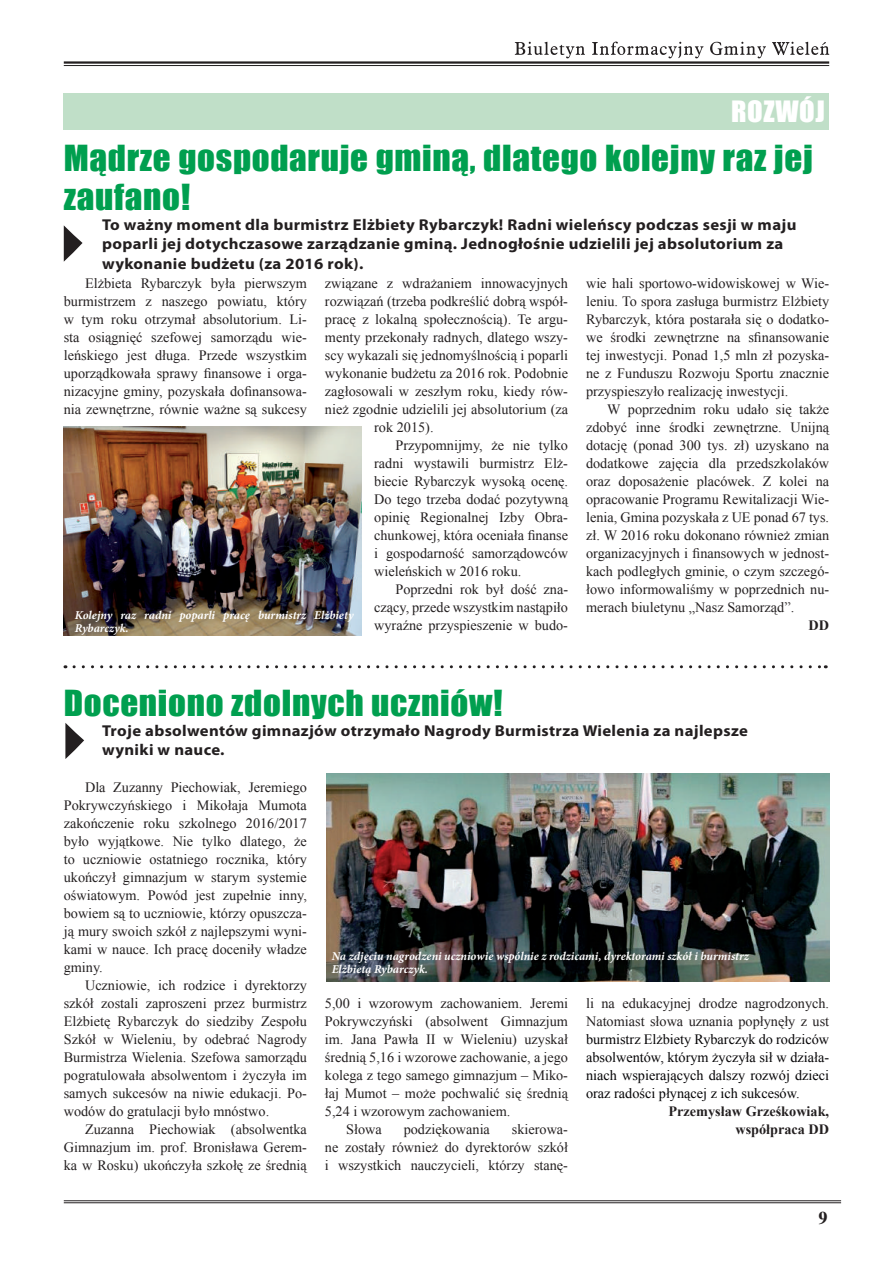
<style>
.page{position:relative;width:893px;height:1263px;background:#fff}
.page>*{position:absolute;margin:0;border:0;box-sizing:border-box;transform-origin:0 0}
.t1{font:33px/39.6px "Impact";letter-spacing:.02em;color:#009f4f;scale:1.06 1}
.t2{font:27px "Impact";letter-spacing:.02em;color:#fff;scale:1.06 1}
.t3{font:700 18px "Dutch 801 BT";color:#231f20}
.t4{font:700 15.75px/19.5px "Myriad Pro";letter-spacing:.02em;color:#231f20;scale:1.06 1}
.t5{font:14.25px/18px "Times New Roman";color:#231f20;text-align:justify}
.t6{font:14.25px/18px "Times New Roman";color:#050406;text-align:justify}
.t7{font:700 14.25px/18px "Times New Roman";color:#231f20;text-align:right}
.t8{font:italic 700 12px/13.2px "Minion Pro";letter-spacing:-.005em;color:#fff}
</style>
<div class="page">
<hr style="left:64px;top:1200px;width:777px;height:1px;background:#231f20">
<hr style="left:64px;top:1202px;width:777px;height:1px;background:#231f20">
<hr style="left:64px;top:61px;width:765px;height:3px;background:#231f20">
<hr style="left:64px;top:65px;width:765px;height:1px;background:#231f20">
<svg style="left:515px;top:42px;width:314px;height:16px"></svg>
<div style="left:63px;top:94px;width:766px;height:36px;background:#c0dfc8"></div>
<img style="left:63px;top:427px;width:298px;height:208px">
<img style="left:326px;top:773px;width:503px;height:208px">
<svg style="left:74px;top:665px;width:752px;height:3px"></svg>
<svg style="left:64px;top:225px;width:19px;height:37px"></svg>
<svg style="left:65px;top:723px;width:19px;height:36px"></svg>
<h2 class="t2" style="left:731px;top:91px;width:90px">ROZWÓJ</h2>
<h1 class="t1" style="left:64px;top:137px;width:708px">Mądrze gospodaruje gminą, dlatego kolejny raz jej zaufano!</h1>
<p class="t4" style="left:102px;top:214px;width:656px">To ważny moment dla burmistrz Elżbiety Rybarczyk! Radni wieleńscy podczas sesji w maju poparli jej dotychczasowe zarządzanie gminą. Jednogłośnie udzielili jej absolutorium za wykonanie budżetu (za 2016 rok).</p>
<p class="t5" style="left:64px;top:274px;width:245px;text-indent:21px">Elżbieta Rybarczyk była pierwszym burmistrzem z naszego powiatu, który w tym roku otrzymał absolutorium. Li&shy;sta osiągnięć szefowej samorządu wie&shy;leńskiego jest długa. Przede wszystkim uporządkowała sprawy finansowe i orga&shy;nizacyjne gminy, pozyskała dofinansowa&shy;nia zewnętrzne, równie ważne są sukcesy</p>
<p class="t5" style="left:325px;top:274px;width:245px">związane z wdrażaniem innowacyjnych</p>
<p class="t5" style="left:325px;top:292px;width:245px">rozwiązań (trzeba podkreślić dobrą współ-</p>
<p class="t5" style="left:325px;top:310px;width:245px">pracę z lokalną społecznością). Te argu-</p>
<p class="t5" style="left:325px;top:328px;width:245px">menty przekonały radnych, dlatego wszy-</p>
<p class="t5" style="left:325px;top:346px;width:245px">scy wykazali się jednomyślnością i poparli</p>
<p class="t5" style="left:325px;top:364px;width:245px">wykonanie budżetu za 2016 rok. Podobnie</p>
<p class="t5" style="left:325px;top:382px;width:245px">zagłosowali w zeszłym roku, kiedy rów-</p>
<p class="t5" style="left:325px;top:400px;width:245px">nież zgodnie udzielili jej absolutorium (za</p>
<p class="t5" style="left:374px;top:418px;width:61px">rok 2015).</p>
<p class="t5" style="left:395px;top:436px;width:174px">Przypomnijmy, że nie tylko</p>
<p class="t5" style="left:374px;top:454px;width:195px">radni wystawili burmistrz Elż-</p>
<p class="t5" style="left:374px;top:472px;width:195px">biecie Rybarczyk wysoką ocenę.</p>
<p class="t5" style="left:374px;top:490px;width:195px">Do tego trzeba dodać pozytywną</p>
<p class="t5" style="left:374px;top:508px;width:195px">opinię Regionalnej Izby Obra-</p>
<p class="t5" style="left:374px;top:526px;width:195px">chunkowej, która oceniała finanse</p>
<p class="t5" style="left:374px;top:544px;width:195px">i gospodarność samorządowców</p>
<p class="t5" style="left:374px;top:562px;width:149px">wieleńskich w 2016 roku.</p>
<p class="t5" style="left:395px;top:580px;width:174px">Poprzedni rok był dość zna-</p>
<p class="t5" style="left:374px;top:598px;width:195px">czący, przede wszystkim nastąpiło</p>
<p class="t5" style="left:374px;top:616px;width:195px">wyraźne przyspieszenie w budo-</p>
<p class="t8" style="left:75px;top:608px;width:280px">Kolejny raz radni poparli pracę burmistrz Elżbiety<br>Rybarczyk.</p>
<p class="t5" style="left:586px;top:274px;width:245px">wie hali sportowo-widowiskowej w Wie&shy;leniu. To spora zasługa burmistrz Elżbiety Rybarczyk, która postarała się o dodatko&shy;we środki zewnętrzne na sfinansowanie tej inwestycji. Ponad 1,5 mln zł pozyska&shy;ne z Funduszu Rozwoju Sportu znacznie przyspieszyło realizację inwestycji.</p>
<p class="t5" style="left:586px;top:400px;width:245px;text-indent:21px">W poprzednim roku udało się także zdobyć inne środki zewnętrzne. Unijną dotację (ponad 300 tys. zł) uzyskano na dodatkowe zajęcia dla przedszkolaków oraz doposażenie placówek. Z kolei na opracowanie Programu Rewitalizacji Wie&shy;lenia, Gmina pozyskała z UE ponad 67 tys. zł. W 2016 roku dokonano również zmian organizacyjnych i finansowych w jednost&shy;kach podległych gminie, o czym szczegó&shy;łowo informowaliśmy w poprzednich nu&shy;merach biuletynu „Nasz Samorząd”.</p>
<p class="t7" style="left:809px;top:616px;width:22px">DD</p>
<h1 class="t1" style="left:64px;top:682px;width:415px">Doceniono zdolnych uczniów!</h1>
<p class="t4" style="left:102px;top:720px;width:611px">Troje absolwentów gimnazjów otrzymało Nagrody Burmistrza Wielenia za najlepsze wyniki w nauce.</p>
<p class="t5" style="left:64px;top:778px;width:245px;text-indent:21px">Dla Zuzanny Piechowiak, Jeremiego Pokrywczyńskiego i Mikołaja Mumota zakończenie roku szkolnego 2016/2017 było wyjątkowe. Nie tylko dlatego, że to uczniowie ostatniego rocznika, który ukończył gimnazjum w starym systemie oświatowym. Powód jest zupełnie inny, bowiem są to uczniowie, którzy opuszcza&shy;ją mury swoich szkół z najlepszymi wyni&shy;kami w nauce. Ich pracę doceniły władze gminy.</p>
<p class="t5" style="left:64px;top:976px;width:245px;text-indent:21px">Uczniowie, ich rodzice i dyrektorzy szkół zostali zaproszeni przez burmistrz Elżbietę Rybarczyk do siedziby Zespołu Szkół w Wieleniu, by odebrać Nagrody Burmistrza Wielenia. Szefowa samorządu pogratulowała absolwentom i życzyła im samych sukcesów na niwie edukacji. Po&shy;wodów do gratulacji było mnóstwo.</p>
<p class="t5" style="left:64px;top:1120px;width:245px;text-indent:21px">Zuzanna Piechowiak (absolwentka Gimnazjum im. prof. Bronisława Gerem&shy;ka w Rosku) ukończyła szkołę ze średnią</p>
<p class="t8" style="left:332px;top:949px;width:419px">Na zdjęciu nagrodzeni uczniowie wspólnie z rodzicami, dyrektorami szkół i burmistrz<br>Elżbietą Rybarczyk.</p>
<p class="t5" style="left:325px;top:994px;width:245px">5,00 i wzorowym zachowaniem. Jeremi</p>
<p class="t5" style="left:325px;top:1012px;width:245px">Pokrywczyński (absolwent Gimnazjum</p>
<p class="t5" style="left:325px;top:1030px;width:245px">im. Jana Pawła II w Wieleniu) uzyskał</p>
<p class="t5" style="left:325px;top:1048px;width:245px">średnią 5,16 i wzorowe zachowanie, a jego</p>
<p class="t5" style="left:325px;top:1066px;width:245px">kolega z tego samego gimnazjum – Miko-</p>
<p class="t5" style="left:325px;top:1084px;width:245px">łaj Mumot – może pochwalić się średnią</p>
<p class="t5" style="left:325px;top:1102px;width:187px">5,24 i wzorowym zachowaniem.</p>
<p class="t5" style="left:346px;top:1120px;width:37px">Słowa</p>
<p class="t5" style="left:404px;top:1120px;width:88px">podziękowania</p>
<p class="t5" style="left:325px;top:1120px;width:245px;text-indent:187px">skierowa&shy;ne zostały również do dyrektorów szkół i wszystkich nauczycieli, którzy stanę-</p>
<p class="t5" style="left:586px;top:994px;width:245px">li na edukacyjnej drodze nagrodzonych.<br>Natomiast słowa uznania popłynęły z ust</p>
<p class="t6" style="left:586px;top:1030px;width:245px">burmistrz Elżbiety Rybarczyk do rodziców absolwentów, którym życzyła sił w działa&shy;niach wspierających dalszy rozwój dzieci oraz radości płynącej z ich sukcesów.</p>
<p class="t7" style="left:668px;top:1102px;width:162px">Przemysław Grześkowiak, współpraca DD</p>
<p class="t3" style="left:819px;top:1205px;width:10px">9</p>
</div>
